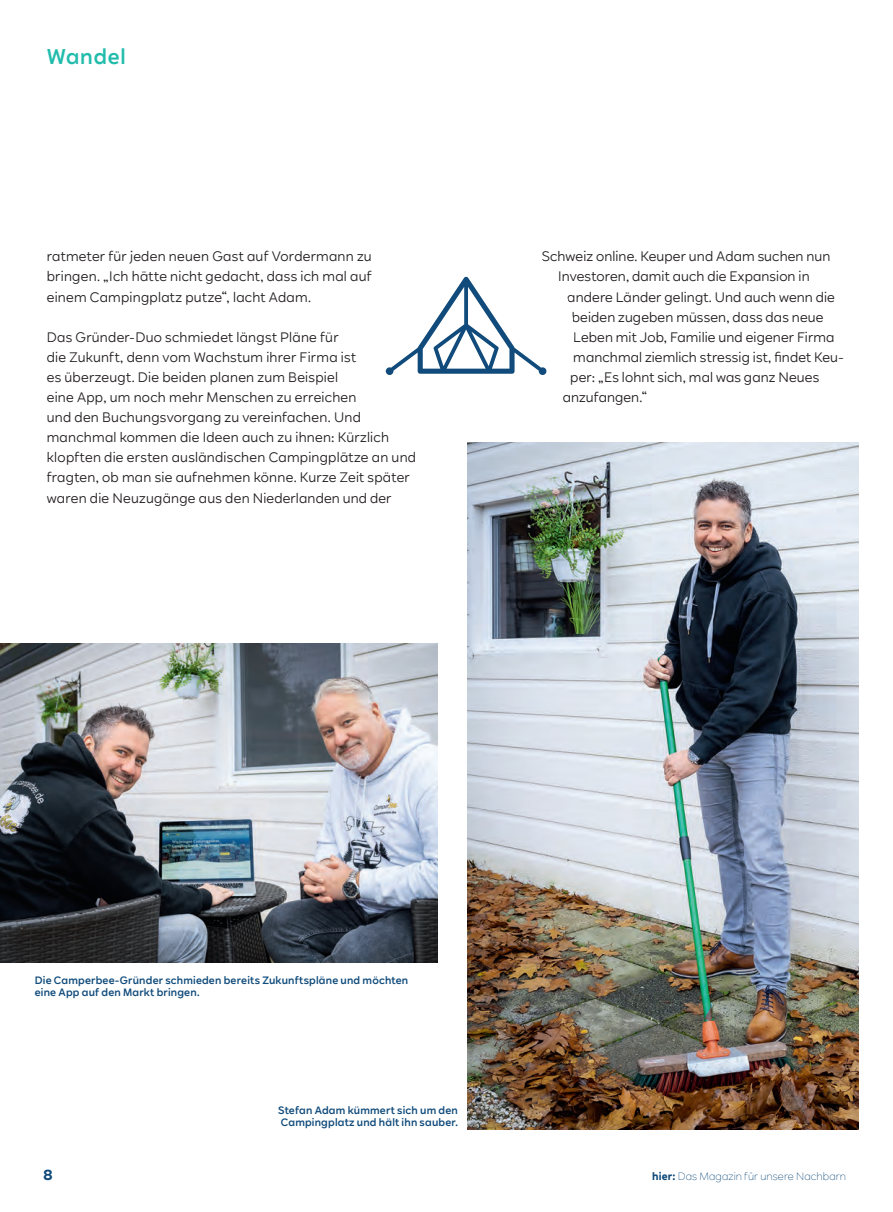
<style>
.page{position:relative;width:893px;height:1212px;background:#fff}
.page>*{position:absolute;margin:0;border:0;box-sizing:border-box;transform-origin:0 0}
.t1{font:500 21px "RWE Sans";letter-spacing:.035em;color:#22bcac}
.t2{font:700 14.25px "RWE Sans";color:#104b7b}
.t3{font:13.5px/20.1px "RWE Sans";letter-spacing:.015em;color:#231f20;text-align:justify}
.t4{font:500 10.5px/12.6px "RWE Sans";letter-spacing:.02em;color:#104b7b}
.t5{font:300 10.5px "RWE Sans";letter-spacing:.01em;color:#104b7b}
.s1{font-weight:700}
</style>
<div class="page">
<img style="left:0;top:643px;width:437px;height:320px">
<img style="left:468px;top:442px;width:391px;height:688px">
<svg style="left:386px;top:277px;width:160px;height:98px"></svg>
<h1 class="t1" style="left:47px;top:43px;width:80px">Wandel</h1>
<p class="t3" style="left:47px;top:247px;width:326px">ratmeter für jeden neuen Gast auf Vordermann zu bringen. „Ich hätte nicht gedacht, dass ich mal auf einem Campingplatz putze“, lacht Adam.</p>
<p class="t3" style="left:47px;top:327px;width:371px;text-align:left">Das Gründer-Duo schmiedet längst Pläne für<br>die Zukunft, denn vom Wachstum ihrer Firma ist<br>es überzeugt. Die beiden planen zum Beispiel<br>eine App, um noch mehr Menschen zu erreichen<br>und den Buchungsvorgang zu vereinfachen. Und manchmal kommen die Ideen auch zu ihnen: Kürzlich klopften die ersten ausländischen Campingplätze an und fragten, ob man sie aufnehmen könne. Kurze Zeit später waren die Neuzugänge aus den Niederlanden und der</p>
<p class="t3" style="left:542px;top:247px;width:290px;text-align:center">Schweiz online. Keuper und Adam suchen nun<br>Investoren, damit auch die Expansion in</p>
<p class="t3" style="left:567px;top:287px;width:269px">andere Länder gelingt. Und auch wenn die</p>
<p class="t3" style="left:572px;top:307px;width:253px">beiden zugeben müssen, dass das neue</p>
<p class="t3" style="left:573px;top:327px;width:263px">Leben mit Job, Familie und eigener Firma</p>
<p class="t3" style="left:573px;top:347px;width:272px">manchmal ziemlich stressig ist, findet Keu-</p>
<p class="t3" style="left:570px;top:367px;width:250px">per: „Es lohnt sich, mal was ganz Neues</p>
<p class="t3" style="left:563px;top:387px;width:86px">anzufangen.“</p>
<p class="t4" style="left:35px;top:974px;width:375px">Die Camperbee-Gründer schmieden bereits Zukunftspläne und möchten eine App auf den Markt bringen.</p>
<p class="t4" style="left:278px;top:1104px;width:181px">Stefan Adam kümmert sich um den<br>Campingplatz und hält ihn sauber.</p>
<p class="t2" style="left:43px;top:1166px;width:11px">8</p>
<p class="t5" style="left:652px;top:1170px;width:195px"><span class="s1">hier:</span> Das Magazin für unsere Nachbarn</p>
</div>
